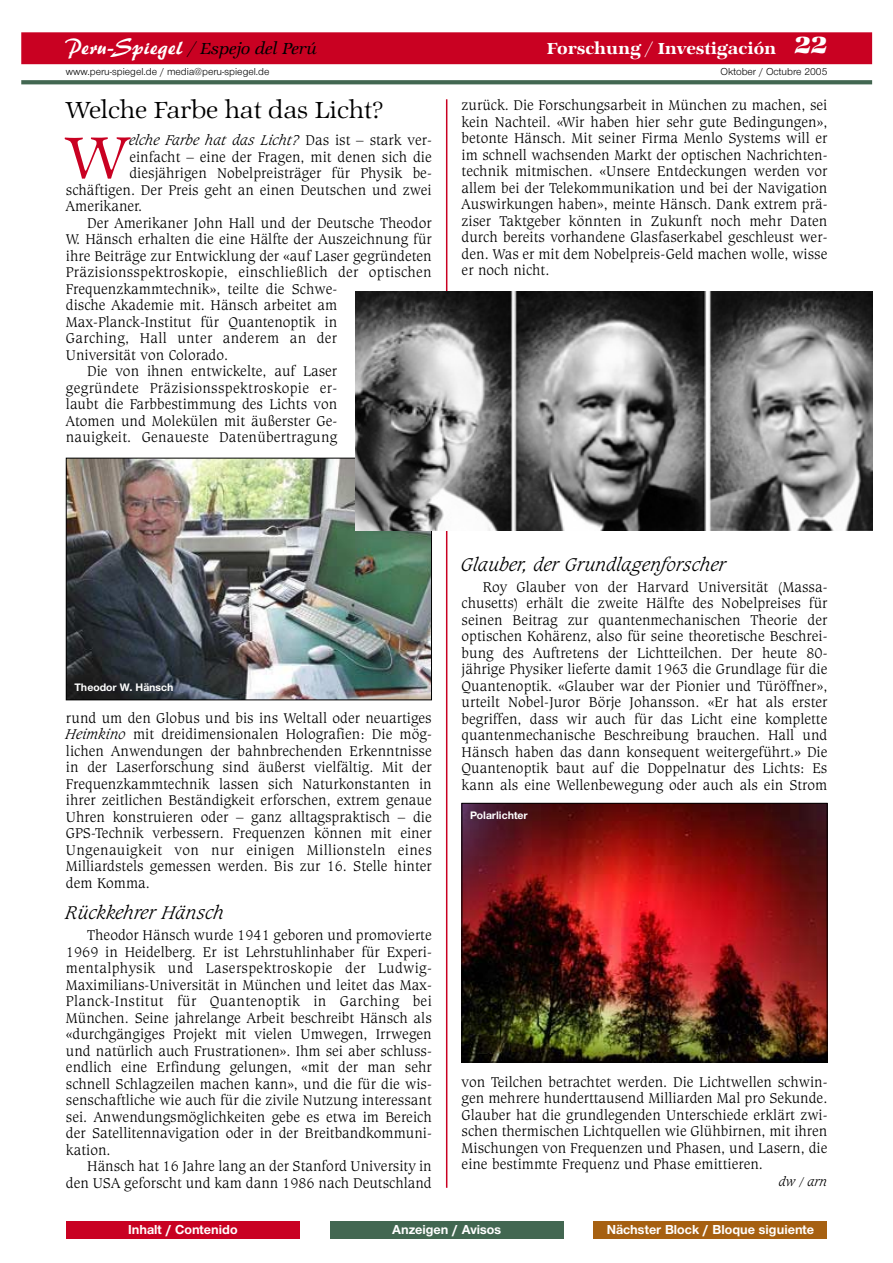
<style>
.page{position:relative;width:893px;height:1263px;background:#fff}
.page>*{position:absolute;margin:0;border:0;box-sizing:border-box;transform-origin:0 0}
.t1{font:300 61.2px "Zapf International Itc T";color:#c90122}
.t2{font:300 24px "Zapf International Itc T";color:#000}
.t3{font:800 24px "Zapf International Itc T";color:#fff}
.t4{font:italic 300 19.5px "Caxton BT";color:#000}
.t5{font:italic 500 16.5px "Zapf International Itc T";color:#000}
.t6{font:600 16.5px "Zapf International Itc T";color:#fff}
.t7{font:300 15px/16.5px "Caxton BT";color:#000;text-align:justify}
.t8{font:300 15px "Caxton BT";letter-spacing:.02em;color:#000}
.t9{font:italic 300 15px "Caxton BT";color:#000}
.t10{font:700 13.5px "Nimbus Sans Novus T";color:#fff}
.t11{font:italic 300 13.5px "Caxton BT";color:#000}
.t12{font:700 11.25px "Nimbus Sans Novus T";color:#fff}
.t13{font:10.5px "Nimbus Sans Novus T";color:#000}
.s1{font-family:"Brush 445 BT";font-weight:400;font-style:normal;font-size:21px;color:#fff}
.s2{font-style:normal}
.s3{font-style:italic}
</style>
<div class="page">
<div style="left:21px;top:32px;width:851px;height:32px;background:#c90122"></div>
<svg style="left:21px;top:80px;width:851px;height:4px;background:#496c57"></svg>
<hr style="left:446px;top:99px;width:1px;height:1089px;background:#c90122">
<div style="left:66px;top:1222px;width:234px;height:17px;background:#c90122"></div>
<div style="left:330px;top:1222px;width:233px;height:17px;background:#426751"></div>
<div style="left:593px;top:1222px;width:234px;height:17px;background:#a66011"></div>
<img style="left:68px;top:460px;width:362px;height:238px">
<div style="left:66px;top:458px;width:366px;height:242px;border:1px solid #000"></div>
<img style="left:356px;top:291px;width:516px;height:240px">
<img style="left:463px;top:805px;width:362px;height:255px">
<div style="left:461px;top:803px;width:366px;height:259px;border:1px solid #000"></div>
<h2 class="t3" style="left:794px;top:35px;width:34px">22</h2>
<p class="t5" style="left:66px;top:39px;width:252px"><span class="s1">Peru-Spiegel</span> / Espejo del Perú</p>
<p class="t6" style="left:547px;top:41px;width:231px">Forschung / Investigación</p>
<p class="t13" style="left:66px;top:68px;width:205px">www.peru-spiegel.de / media@peru-spiegel.de</p>
<p class="t13" style="left:720px;top:68px;width:108px">Oktober / Octubre 2005</p>
<h2 class="t2" style="left:66px;top:100px;width:319px">Welche Farbe hat das Licht?</h2>
<h1 class="t1" style="left:66px;top:131px;width:65px">W</h1>
<p class="t9" style="left:129px;top:135px;width:304px">elche Farbe hat das Licht? <span class="s2">Das ist – stark ver-</span></p>
<p class="t7" style="left:129px;top:150px;width:304px">einfacht – eine der Fragen, mit denen sich die</p>
<p class="t7" style="left:129px;top:167px;width:304px">diesjährigen Nobelpreisträger für Physik be-</p>
<p class="t7" style="left:66px;top:183px;width:367px">schäftigen. Der Preis geht an einen Deutschen und zwei</p>
<p class="t7" style="left:66px;top:200px;width:78px">Amerikaner.</p>
<p class="t7" style="left:87px;top:216px;width:346px">Der Amerikaner John Hall und der Deutsche Theodor</p>
<p class="t7" style="left:66px;top:233px;width:367px">W. Hänsch erhalten die eine Hälfte der Auszeichnung für</p>
<p class="t7" style="left:66px;top:249px;width:367px">ihre Beiträge zur Entwicklung der «auf Laser gegründeten</p>
<p class="t7" style="left:66px;top:266px;width:367px">Präzisionsspektroskopie, einschließlich der optischen</p>
<p class="t7" style="left:66px;top:282px;width:273px">Frequenzkammtechnik», teilte die Schwe-</p>
<p class="t7" style="left:66px;top:299px;width:273px">dische Akademie mit. Hänsch arbeitet am</p>
<p class="t7" style="left:66px;top:315px;width:273px">Max-Planck-Institut für Quantenoptik in</p>
<p class="t8" style="left:66px;top:333px;width:273px">Garching, Hall unter anderem an der</p>
<p class="t7" style="left:66px;top:348px;width:164px">Universität von Colorado.</p>
<p class="t7" style="left:87px;top:365px;width:251px">Die von ihnen entwickelte, auf Laser</p>
<p class="t8" style="left:66px;top:382px;width:273px">gegründete Präzisionsspektroskopie er-</p>
<p class="t7" style="left:66px;top:398px;width:273px">laubt die Farbbestimmung des Lichts von</p>
<p class="t7" style="left:66px;top:414px;width:273px">Atomen und Molekülen mit äußerster Ge-</p>
<p class="t7" style="left:66px;top:431px;width:273px">nauigkeit. Genaueste Datenübertragung</p>
<p class="t7" style="left:461px;top:99px;width:367px">zurück. Die Forschungsarbeit in München zu machen, sei kein Nachteil. «Wir haben hier sehr gute Bedingungen», betonte Hänsch. Mit seiner Firma Menlo Systems will er im schnell wachsenden Markt der optischen Nachrichten&shy;technik mitmischen. «Unsere Entdeckungen werden vor allem bei der Telekommunikation und bei der Navigation Auswirkungen haben», meinte Hänsch. Dank extrem prä&shy;ziser Taktgeber könnten in Zukunft noch mehr Daten durch bereits vorhandene Glasfaserkabel geschleust wer&shy;den. Was er mit dem Nobelpreis-Geld machen wolle, wisse er noch nicht.</p>
<p class="t12" style="left:74px;top:683px;width:101px">Theodor W. Hänsch</p>
<p class="t7" style="left:66px;top:711px;width:367px">rund um den Globus und bis ins Weltall oder neuartiges <span class="s3">Heimkino</span> mit dreidimensionalen Holografien: Die mög&shy;lichen Anwendungen der bahnbrechenden Erkenntnisse in der Laserforschung sind äußerst vielfältig. Mit der Frequenzkammtechnik lassen sich Naturkonstanten in ihrer zeitlichen Beständigkeit erforschen, extrem genaue Uhren konstruieren oder – ganz alltagspraktisch – die GPS-Technik verbessern. Frequenzen können mit einer Ungenauigkeit von nur einigen Millionsteln eines Milliardstels gemessen werden. Bis zur 16. Stelle hinter dem Komma.</p>
<h3 class="t4" style="left:66px;top:905px;width:160px">Rückkehrer Hänsch</h3>
<p class="t7" style="left:66px;top:928px;width:367px;text-indent:21px">Theodor Hänsch wurde 1941 geboren und promovierte 1969 in Heidelberg. Er ist Lehrstuhlinhaber für Experi&shy;mentalphysik und Laserspektroskopie der Ludwig-Maximilians-Universität in München und leitet das Max-Planck-Institut für Quantenoptik in Garching bei München. Seine jahrelange Arbeit beschreibt Hänsch als «durchgängiges Projekt mit vielen Umwegen, Irrwegen und natürlich auch Frustrationen». Ihm sei aber schluss&shy;endlich eine Erfindung gelungen, «mit der man sehr schnell Schlagzeilen machen kann», und die für die wis&shy;senschaftliche wie auch für die zivile Nutzung interessant sei. Anwendungsmöglichkeiten gebe es etwa im Bereich der Satellitennavigation oder in der Breitbandkommuni&shy;kation.</p>
<p class="t7" style="left:66px;top:1159px;width:367px;text-align:right">Hänsch hat 16 Jahre lang an der Stanford University in den USA geforscht und kam dann 1986 nach Deutschland</p>
<h3 class="t4" style="left:461px;top:557px;width:266px">Glauber, der Grundlagenforscher</h3>
<p class="t7" style="left:461px;top:580px;width:367px;text-indent:21px">Roy Glauber von der Harvard Universität (Massa&shy;chusetts) erhält die zweite Hälfte des Nobelpreises für seinen Beitrag zur quantenmechanischen Theorie der optischen Kohärenz, also für seine theoretische Beschrei&shy;bung des Auftretens der Lichtteilchen. Der heute 80- jährige Physiker lieferte damit 1963 die Grundlage für die Quantenoptik. «Glauber war der Pionier und Türöffner», urteilt Nobel-Juror Börje Johansson. «Er hat als erster begriffen, dass wir auch für das Licht eine komplette quantenmechanische Beschreibung brauchen. Hall und Hänsch haben das dann konsequent weitergeführt.» Die Quantenoptik baut auf die Doppelnatur des Lichts: Es kann als eine Wellenbewegung oder auch als ein Strom</p>
<p class="t12" style="left:470px;top:811px;width:59px">Polarlichter</p>
<p class="t7" style="left:461px;top:1075px;width:367px">von Teilchen betrachtet werden. Die Lichtwellen schwin&shy;gen mehrere hunderttausend Milliarden Mal pro Sekunde.<br>Glauber hat die grundlegenden Unterschiede erklärt zwi&shy;schen thermischen Lichtquellen wie Glühbirnen, mit ihren Mischungen von Frequenzen und Phasen, und Lasern, die eine bestimmte Frequenz und Phase emittieren.</p>
<p class="t11" style="left:779px;top:1176px;width:50px">dw / arn</p>
<p class="t10" style="left:128px;top:1224px;width:111px">Inhalt / Contenido</p>
<p class="t10" style="left:392px;top:1224px;width:110px">Anzeigen / Avisos</p>
<p class="t10" style="left:606px;top:1224px;width:209px">Nächster Block / Bloque siguiente</p>
</div>
